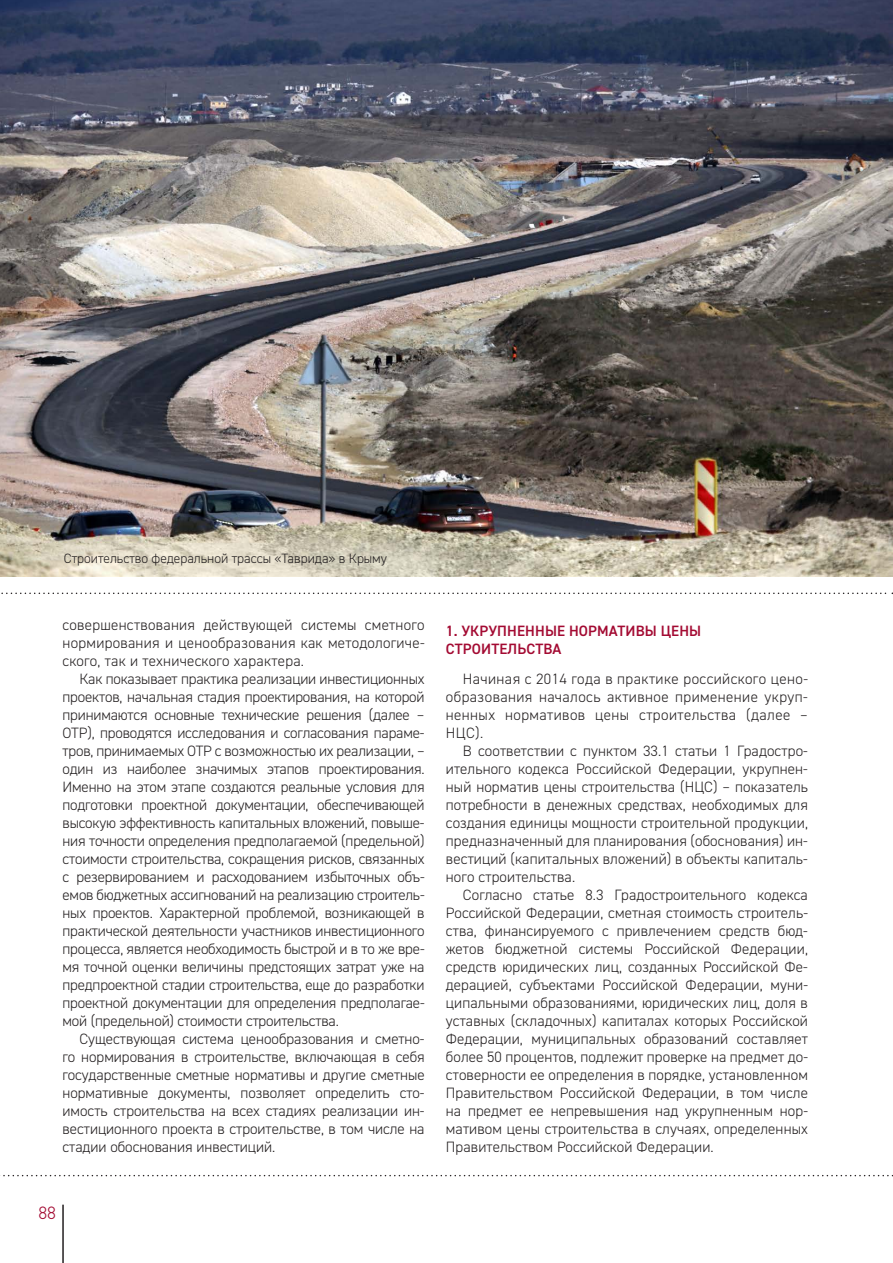
<style>
.page{position:relative;width:893px;height:1263px;background:#fff}
.page>*{position:absolute;margin:0;border:0;box-sizing:border-box;transform-origin:0 0}
.t1{font:300 18px "DIN2014";color:#a30a32}
.t2{font:300 15px/18px "DIN2014";letter-spacing:.01em;color:#231f20;text-align:justify}
.t3{font:600 15px/18px "DIN2014";letter-spacing:.01em;color:#a30a32}
.t4{font:300 13.5px "DIN2014";color:#231f20}
</style>
<div class="page">
<svg style="left:0;top:1175px;width:893px;height:1px"></svg>
<hr style="left:62px;top:1205px;width:2px;height:58px;background:#231f20">
<img style="left:0;top:0;width:893px;height:576px">
<svg style="left:1px;top:592px;width:892px;height:2px"></svg>
<p class="t4" style="left:64px;top:550px;width:325px">Строительство федеральной трассы «Таврида» в Крыму</p>
<p class="t2" style="left:63px;top:616px;width:364px">совершенствования действующей системы сметного нормирования и ценообразования как методологиче&shy;ского, так и технического характера.</p>
<p class="t2" style="left:63px;top:670px;width:364px;text-indent:17px">Как показывает практика реализации инвестиционных проектов, начальная стадия проектирования, на которой принимаются основные технические решения (далее – ОТР), проводятся исследования и согласования параме&shy;тров, принимаемых ОТР с возможностью их реализации, – один из наиболее значимых этапов проектирования.<br>Именно на этом этапе создаются реальные условия для подготовки проектной документации, обеспечивающей высокую эффективность капитальных вложений, повыше&shy;ния точности определения предполагаемой (предельной) стоимости строительства, сокращения рисков, связанных с резервированием и расходованием избыточных объ&shy;емов бюджетных ассигнований на реализацию строитель&shy;ных проектов. Характерной проблемой, возникающей в практической деятельности участников инвестиционного процесса, является необходимость быстрой и в то же вре&shy;мя точной оценки величины предстоящих затрат уже на предпроектной стадии строительства, еще до разработки проектной документации для определения предполагае&shy;мой (предельной) стоимости строительства.</p>
<p class="t2" style="left:63px;top:1030px;width:364px;text-indent:17px">Существующая система ценообразования и сметно&shy;го нормирования в строительстве, включающая в себя государственные сметные нормативы и другие сметные нормативные документы, позволяет определить сто&shy;имость строительства на всех стадиях реализации ин&shy;вестиционного проекта в строительстве, в том числе на стадии обоснования инвестиций.</p>
<p class="t1" style="left:38px;top:1201px;width:19px">88</p>
<p class="t3" style="left:446px;top:621px;width:257px">1. УКРУПНЕННЫЕ НОРМАТИВЫ ЦЕНЫ<br>СТРОИТЕЛЬСТВА</p>
<p class="t2" style="left:446px;top:670px;width:364px;text-indent:17px">Начиная с 2014 года в практике российского цено&shy;образования началось активное применение укруп&shy;ненных нормативов цены строительства (далее – НЦС).</p>
<p class="t2" style="left:446px;top:742px;width:364px;text-indent:17px">В соответствии с пунктом 33.1 статьи 1 Градостро&shy;ительного кодекса Российской Федерации, укрупнен&shy;ный норматив цены строительства (НЦС) – показатель потребности в денежных средствах, необходимых для создания единицы мощности строительной продукции, предназначенный для планирования (обоснования) ин&shy;вестиций (капитальных вложений) в объекты капиталь&shy;ного строительства.</p>
<p class="t2" style="left:446px;top:886px;width:364px;text-indent:17px">Согласно статье 8.3 Градостроительного кодекса Российской Федерации, сметная стоимость строитель&shy;ства, финансируемого с привлечением средств бюд&shy;жетов бюджетной системы Российской Федерации, средств юридических лиц, созданных Российской Фе&shy;дерацией, субъектами Российской Федерации, муни&shy;ципальными образованиями, юридических лиц, доля в уставных (складочных) капиталах которых Российской Федерации, муниципальных образований составляет более 50 процентов, подлежит проверке на предмет до&shy;стоверности ее определения в порядке, установленном Правительством Российской Федерации, в том числе на предмет ее непревышения над укрупненным нор&shy;мативом цены строительства в случаях, определенных Правительством Российской Федерации.</p>
</div>
